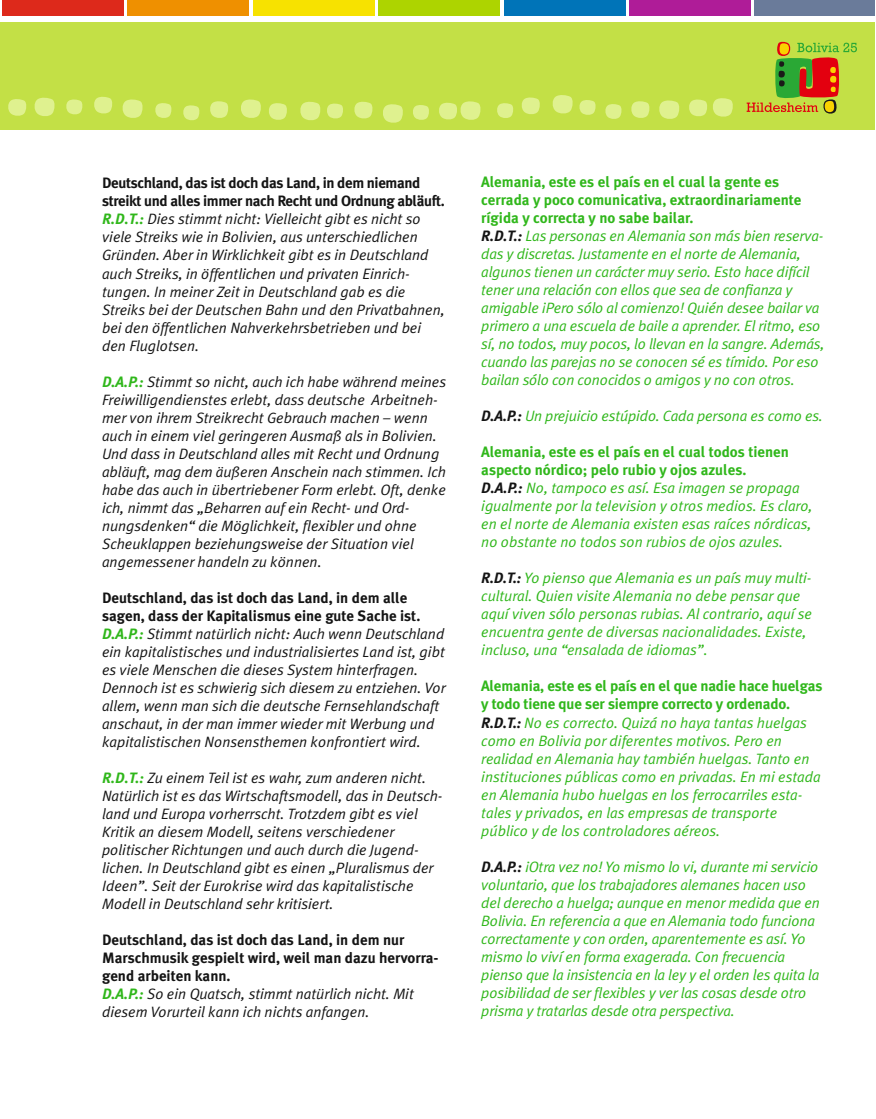
<style>
.page{position:relative;width:876px;height:1119px;background:#fff}
.page>*{position:absolute;margin:0;border:0;box-sizing:border-box;transform-origin:0 0}
.t1{font:italic 15px/18px "Meta Plus Normal";color:#141414}
.t2{font:italic 15px/18px "Meta Plus Normal";letter-spacing:-.01em;color:#30b71b}
.t3{font:700 15px/18px "Meta Plus";color:#30b71b}
.t4{font:700 15px/18px "Meta Plus";color:#141414}
.t5{font:700 15px/18px "Meta Plus";letter-spacing:-.025em;color:#141414}
.s1{font-family:"Meta Plus";font-weight:700;color:#30b71b}
.s2{font-family:"Meta Plus";font-weight:700;color:#141414}
</style>
<div class="page">
<div style="left:0;top:22px;width:874px;height:108px;background:#c3e046"></div>
<div style="left:2px;top:1px;width:122px;height:15px;background:#dd291b"></div>
<div style="left:128px;top:1px;width:121px;height:15px;background:#ef9000"></div>
<div style="left:253px;top:1px;width:121px;height:15px;background:#f7e200"></div>
<div style="left:378px;top:1px;width:122px;height:15px;background:#add400"></div>
<div style="left:504px;top:1px;width:121px;height:15px;background:#0074b8"></div>
<div style="left:629px;top:1px;width:122px;height:15px;background:#af1c98"></div>
<div style="left:755px;top:1px;width:119px;height:15px;background:#6a7b9a"></div>
<svg style="left:34px;top:97px;width:21px;height:19px"></svg>
<svg style="left:8px;top:99px;width:19px;height:17px"></svg>
<svg style="left:66px;top:99px;width:17px;height:16px"></svg>
<svg style="left:122px;top:99px;width:21px;height:19px"></svg>
<svg style="left:94px;top:96px;width:19px;height:18px"></svg>
<svg style="left:155px;top:103px;width:17px;height:15px"></svg>
<svg style="left:241px;top:99px;width:20px;height:19px"></svg>
<svg style="left:210px;top:101px;width:18px;height:17px"></svg>
<svg style="left:183px;top:105px;width:17px;height:16px"></svg>
<svg style="left:269px;top:103px;width:18px;height:17px"></svg>
<svg style="left:300px;top:101px;width:43px;height:20px"></svg>
<svg style="left:383px;top:104px;width:20px;height:19px"></svg>
<svg style="left:354px;top:101px;width:19px;height:18px"></svg>
<svg style="left:413px;top:105px;width:16px;height:15px"></svg>
<svg style="left:439px;top:101px;width:42px;height:19px"></svg>
<svg style="left:497px;top:103px;width:17px;height:15px"></svg>
<svg style="left:521px;top:97px;width:19px;height:17px"></svg>
<svg style="left:552px;top:95px;width:44px;height:20px"></svg>
<svg style="left:659px;top:100px;width:21px;height:19px"></svg>
<svg style="left:631px;top:101px;width:19px;height:17px"></svg>
<svg style="left:605px;top:104px;width:17px;height:15px"></svg>
<svg style="left:689px;top:98px;width:44px;height:19px"></svg>
<svg style="left:747px;top:41px;width:110px;height:73px"></svg>
<p class="t5" style="left:102px;top:174px;width:344px">Deutschland, das ist doch das Land, in dem niemand streikt und alles immer nach Recht und Ordnung abläuft.</p>
<p class="t1" style="left:102px;top:210px;width:344px"><span class="s1">R.D.T.:</span> Dies stimmt nicht: Vielleicht gibt es nicht so viele Streiks wie in Bolivien, aus unterschiedlichen Gründen. Aber in Wirklichkeit gibt es in Deutschland auch Streiks, in öffentlichen und privaten Einrich&shy;tungen. In meiner Zeit in Deutschland gab es die Streiks bei der Deutschen Bahn und den Privatbahnen, bei den öffentlichen Nahverkehrsbetrieben und bei den Fluglotsen.</p>
<p class="t1" style="left:102px;top:372px;width:345px"><span class="s1">D.A.P.:</span> Stimmt so nicht, auch ich habe während meines Freiwilligendienstes erlebt, dass deutsche Arbeitneh&shy;mer von ihrem Streikrecht Gebrauch machen – wenn auch in einem viel geringeren Ausmaß als in Bolivien.<br>Und dass in Deutschland alles mit Recht und Ordnung abläuft, mag dem äußeren Anschein nach stimmen. Ich habe das auch in übertriebener Form erlebt. Oft, denke ich, nimmt das „Beharren auf ein Recht- und Ord&shy;nungsdenken“ die Möglichkeit, flexibler und ohne Scheuklappen beziehungsweise der Situation viel angemessener handeln zu können.</p>
<p class="t4" style="left:102px;top:588px;width:320px">Deutschland, das ist doch das Land, in dem alle sagen, dass der Kapitalismus eine gute Sache ist.</p>
<p class="t1" style="left:102px;top:624px;width:345px"><span class="s1">D.A.P.:</span> Stimmt natürlich nicht: Auch wenn Deutschland ein kapitalistisches und industrialisiertes Land ist, gibt es viele Menschen die dieses System hinterfragen.<br>Dennoch ist es schwierig sich diesem zu entziehen. Vor allem, wenn man sich die deutsche Fernsehlandschaft anschaut, in der man immer wieder mit Werbung und kapitalistischen Nonsensthemen konfrontiert wird.</p>
<p class="t1" style="left:102px;top:768px;width:342px"><span class="s1">R.D.T.:</span> Zu einem Teil ist es wahr, zum anderen nicht.<br>Natürlich ist es das Wirtschaftsmodell, das in Deutsch&shy;land und Europa vorherrscht. Trotzdem gibt es viel Kritik an diesem Modell, seitens verschiedener politischer Richtungen und auch durch die Jugend&shy;lichen. In Deutschland gibt es einen „Pluralismus der Ideen”. Seit der Eurokrise wird das kapitalistische Modell in Deutschland sehr kritisiert.</p>
<p class="t4" style="left:102px;top:930px;width:338px">Deutschland, das ist doch das Land, in dem nur<br>Marschmusik gespielt wird, weil man dazu hervorra&shy;gend arbeiten kann.</p>
<p class="t1" style="left:102px;top:984px;width:313px"><span class="s1">D.A.P.:</span> So ein Quatsch, stimmt natürlich nicht. Mit diesem Vorurteil kann ich nichts anfangen.</p>
<p class="t3" style="left:481px;top:173px;width:322px">Alemania, este es el país en el cual la gente es cerrada y poco comunicativa, extraordinariamente rígida y correcta y no sabe bailar.</p>
<p class="t2" style="left:481px;top:227px;width:345px"><span class="s2">R.D.T.:</span> Las personas en Alemania son más bien reserva&shy;das y discretas. Justamente en el norte de Alemania, algunos tienen un carácter muy serio. Esto hace difícil tener una relación con ellos que sea de confianza y amigable ¡Pero sólo al comienzo! Quién desee bailar va primero a una escuela de baile a aprender. El ritmo, eso sí, no todos, muy pocos, lo llevan en la sangre. Además, cuando las parejas no se conocen sé es tímido. Por eso bailan sólo con conocidos o amigos y no con otros.</p>
<p class="t2" style="left:481px;top:407px;width:343px"><span class="s2">D.A.P.:</span> Un prejuicio estúpido. Cada persona es como es.</p>
<p class="t3" style="left:481px;top:443px;width:309px">Alemania, este es el país en el cual todos tienen aspecto nórdico; pelo rubio y ojos azules.</p>
<p class="t2" style="left:481px;top:479px;width:333px"><span class="s2">D.A.P.:</span> No, tampoco es así. Esa imagen se propaga igualmente por la television y otros medios. Es claro, en el norte de Alemania existen esas raíces nórdicas, no obstante no todos son rubios de ojos azules.</p>
<p class="t2" style="left:481px;top:569px;width:332px"><span class="s2">R.D.T.:</span> Yo pienso que Alemania es un país muy multi&shy;cultural. Quien visite Alemania no debe pensar que aquí viven sólo personas rubias. Al contrario, aquí se encuentra gente de diversas nacionalidades. Existe, incluso, una “ensalada de idiomas”.</p>
<p class="t3" style="left:481px;top:677px;width:343px">Alemania, este es el país en el que nadie hace huelgas y todo tiene que ser siempre correcto y ordenado.</p>
<p class="t2" style="left:481px;top:713px;width:341px"><span class="s2">R.D.T.:</span> No es correcto. Quizá no haya tantas huelgas como en Bolivia por diferentes motivos. Pero en realidad en Alemania hay también huelgas. Tanto en instituciones públicas como en privadas. En mi estada en Alemania hubo huelgas en los ferrocarriles esta&shy;tales y privados, en las empresas de transporte público y de los controladores aéreos.</p>
<p class="t2" style="left:481px;top:857px;width:340px"><span class="s2">D.A.P.:</span> ¡Otra vez no! Yo mismo lo vi, durante mi servicio voluntario, que los trabajadores alemanes hacen uso del derecho a huelga; aunque en menor medida que en Bolivia. En referencia a que en Alemania todo funciona correctamente y con orden, aparentemente es así. Yo mismo lo viví en forma exagerada. Con frecuencia pienso que la insistencia en la ley y el orden les quita la posibilidad de ser flexibles y ver las cosas desde otro prisma y tratarlas desde otra perspectiva.</p>
</div>
